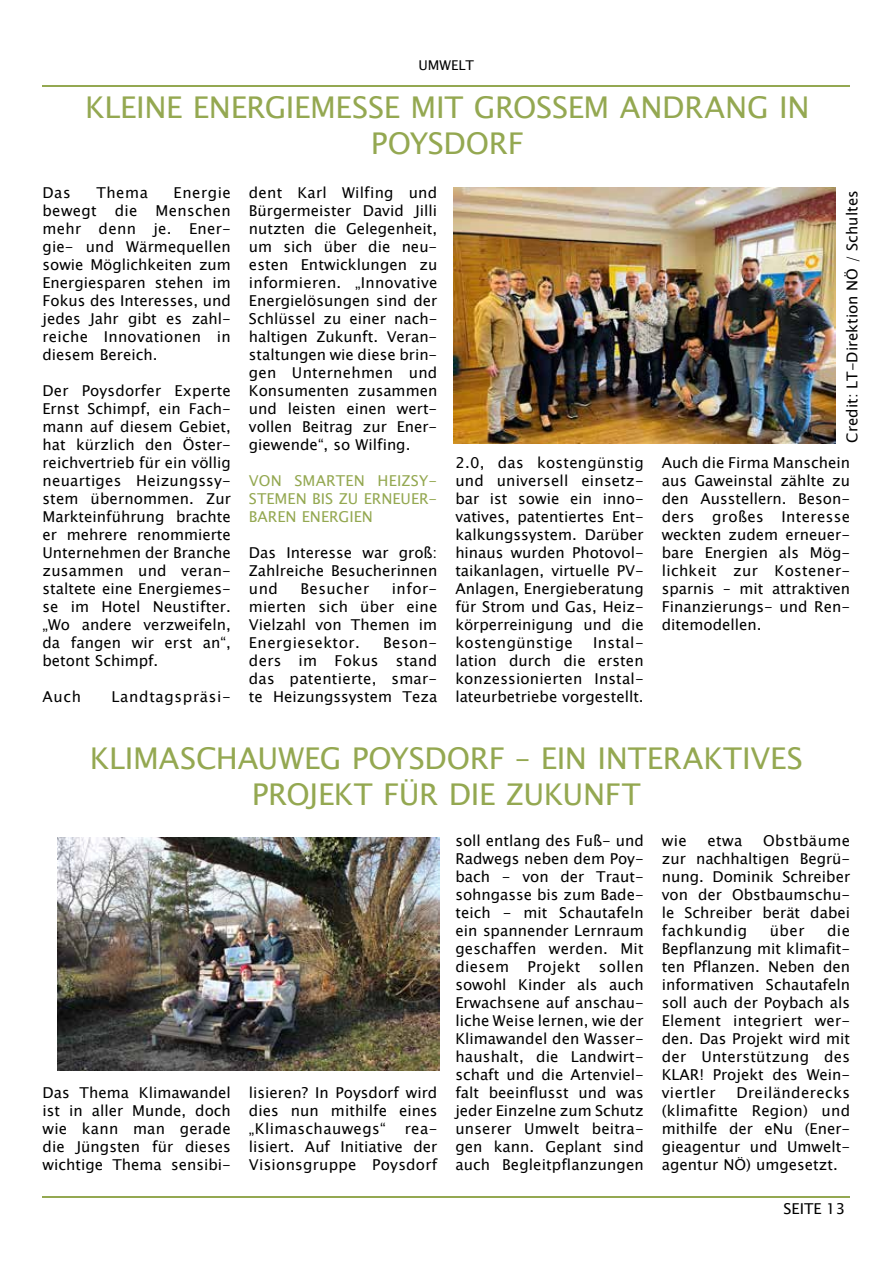
<style>
.page{position:relative;width:893px;height:1263px;background:#fff}
.page>*{position:absolute;margin:0;border:0;box-sizing:border-box;transform-origin:0 0}
.t1{font:30px/36px "Lucida Sans Unicode";letter-spacing:-.01em;color:#94a851;text-align:center}
.t2{font:15px/18px "Lucida Sans Unicode";color:#000;text-align:justify}
.t3{font:15px/18px "Lucida Sans Unicode";color:#94a851;text-align:justify}
.t4{font:15px "Lucida Sans Unicode";letter-spacing:.045em;color:#000}
.t5{font:15px "Lucida Sans Unicode";letter-spacing:.03em;color:#000}
.t6{font:13.5px "Lucida Sans Unicode";color:#000}
</style>
<div class="page">
<hr style="left:43px;top:85px;width:807px;height:1px;background:#94a851">
<hr style="left:43px;top:1197px;width:807px;height:1px;background:#94a851">
<img style="left:454px;top:187px;width:382px;height:256px">
<img style="left:58px;top:837px;width:382px;height:233px">
<p class="t6" style="left:419px;top:54px;width:57px">UMWELT</p>
<h1 class="t1" style="left:85px;top:90px;width:726px">KLEINE ENERGIEMESSE MIT GROSSEM ANDRANG IN<br>POYSDORF</h1>
<p class="t2" style="left:43px;top:184px;width:30px">Das</p>
<p class="t2" style="left:96px;top:184px;width:53px">Thema</p>
<p class="t2" style="left:43px;top:184px;width:190px;text-indent:131px">Energie bewegt die Menschen mehr denn je. Ener&shy;gie- und Wärmequellen sowie Möglichkeiten zum Energiesparen stehen im Fokus des Interesses, und jedes Jahr gibt es zahl&shy;reiche Innovationen in diesem Bereich.</p>
<p class="t2" style="left:43px;top:382px;width:190px">Der Poysdorfer Experte Ernst Schimpf, ein Fach&shy;mann auf diesem Gebiet, hat kürzlich den Öster&shy;reichvertrieb für ein völlig neuartiges Heizungssy&shy;stem übernommen. Zur Markteinführung brachte er mehrere renommierte Unternehmen der Branche zusammen und veran&shy;staltete eine Energiemes&shy;se im Hotel Neustifter. „Wo andere verzweifeln, da fangen wir erst an“, betont Schimpf.</p>
<p class="t2" style="left:43px;top:688px;width:40px">Auch</p>
<p class="t4" style="left:112px;top:685px;width:121px">Landtagspräsi-</p>
<p class="t2" style="left:249px;top:184px;width:190px">dent Karl Wilfing und Bürgermeister David Jilli nutzten die Gelegenheit, um sich über die neu&shy;esten Entwicklungen zu informieren. „Innovative Energielösungen sind der Schlüssel zu einer nach&shy;haltigen Zukunft. Veran&shy;staltungen wie diese brin&shy;gen Unternehmen und Konsumenten zusammen und leisten einen wert&shy;vollen Beitrag zur Ener&shy;giewende“, so Wilfing.</p>
<p class="t3" style="left:249px;top:472px;width:190px">VON SMARTEN HEIZSY-STEMEN BIS ZU ERNEUER-BAREN ENERGIEN</p>
<p class="t2" style="left:249px;top:544px;width:190px">Das Interesse war groß:<br>Zahlreiche Besucherinnen und</p>
<p class="t2" style="left:249px;top:580px;width:190px;text-indent:143px">infor&shy;mierten sich über eine Vielzahl von Themen im Energiesektor.</p>
<p class="t5" style="left:300px;top:577px;width:70px">Besucher</p>
<p class="t2" style="left:249px;top:634px;width:190px;text-indent:134px">Beson&shy;ders im Fokus stand das patentierte, smar&shy;te Heizungssystem Teza</p>
<p class="t2" style="left:455px;top:454px;width:190px">2.0, das kostengünstig und universell einsetz&shy;bar ist sowie ein inno&shy;vatives, patentiertes Ent&shy;kalkungssystem. Darüber hinaus wurden Photovol&shy;taikanlagen, virtuelle PV-Anlagen, Energieberatung für Strom und Gas, Heiz&shy;körperreinigung und die kostengünstige</p>
<p class="t2" style="left:455px;top:634px;width:190px;text-indent:138px">Instal&shy;lation durch die ersten konzessionierten Instal&shy;lateurbetriebe vorgestellt.</p>
<p class="t2" style="left:843px;top:443px;width:254px;rotate:-90deg">Credit: LT-Direktion NÖ / Schultes</p>
<p class="t2" style="left:662px;top:454px;width:190px">Auch die Firma Manschein aus Gaweinstal zählte zu den Ausstellern. Beson&shy;ders großes Interesse weckten zudem erneuer&shy;bare Energien als Mög&shy;lichkeit zur Kostener&shy;sparnis – mit attraktiven Finanzierungs- und Ren&shy;ditemodellen.</p>
<h1 class="t1" style="left:90px;top:740px;width:715px">KLIMASCHAUWEG POYSDORF – EIN INTERAKTIVES<br>PROJEKT FÜR DIE ZUKUNFT</h1>
<p class="t2" style="left:43px;top:1084px;width:190px">Das Thema Klimawandel ist in aller Munde, doch wie kann man gerade die Jüngsten für dieses wichtige Thema sensibi-</p>
<p class="t2" style="left:249px;top:1084px;width:190px">lisieren? In Poysdorf wird dies nun mithilfe eines „Klimaschauwegs“</p>
<p class="t2" style="left:249px;top:1120px;width:190px;text-indent:156px">rea&shy;lisiert. Auf Initiative der Visionsgruppe Poysdorf</p>
<p class="t2" style="left:455px;top:832px;width:190px">soll entlang des Fuß- und Radwegs neben dem Poy&shy;bach - von der Traut&shy;sohngasse bis zum Bade&shy;teich - mit Schautafeln ein spannender Lernraum geschaffen werden. Mit diesem Projekt sollen sowohl Kinder als auch Erwachsene auf anschau&shy;liche Weise lernen, wie der Klimawandel den Wasser&shy;haushalt, die Landwirt&shy;schaft und die Artenviel&shy;falt beeinflusst und was jeder Einzelne zum Schutz unserer Umwelt beitra&shy;gen kann. Geplant sind auch Begleitpflanzungen</p>
<p class="t2" style="left:662px;top:832px;width:27px">wie</p>
<p class="t2" style="left:707px;top:832px;width:37px">etwa</p>
<p class="t2" style="left:662px;top:832px;width:190px;text-indent:101px">Obstbäume zur nachhaltigen Begrü&shy;nung. Dominik Schreiber von der Obstbaumschu&shy;le Schreiber berät dabei fachkundig</p>
<p class="t2" style="left:662px;top:922px;width:190px;text-indent:165px">die Bepflanzung mit klimafit&shy;ten Pflanzen. Neben den informativen Schautafeln soll auch der Poybach als Element integriert wer&shy;den. Das Projekt wird mit der Unterstützung des KLAR! Projekt des Wein&shy;viertler</p>
<p class="t2" style="left:770px;top:922px;width:36px">über</p>
<p class="t2" style="left:662px;top:1084px;width:190px;text-indent:75px">Dreiländerecks (klimafitte Region) und mithilfe der eNu (Ener&shy;gieagentur und Umwelt&shy;agentur NÖ) umgesetzt.</p>
<p class="t2" style="left:783px;top:1200px;width:63px">SEITE 13</p>
</div>
